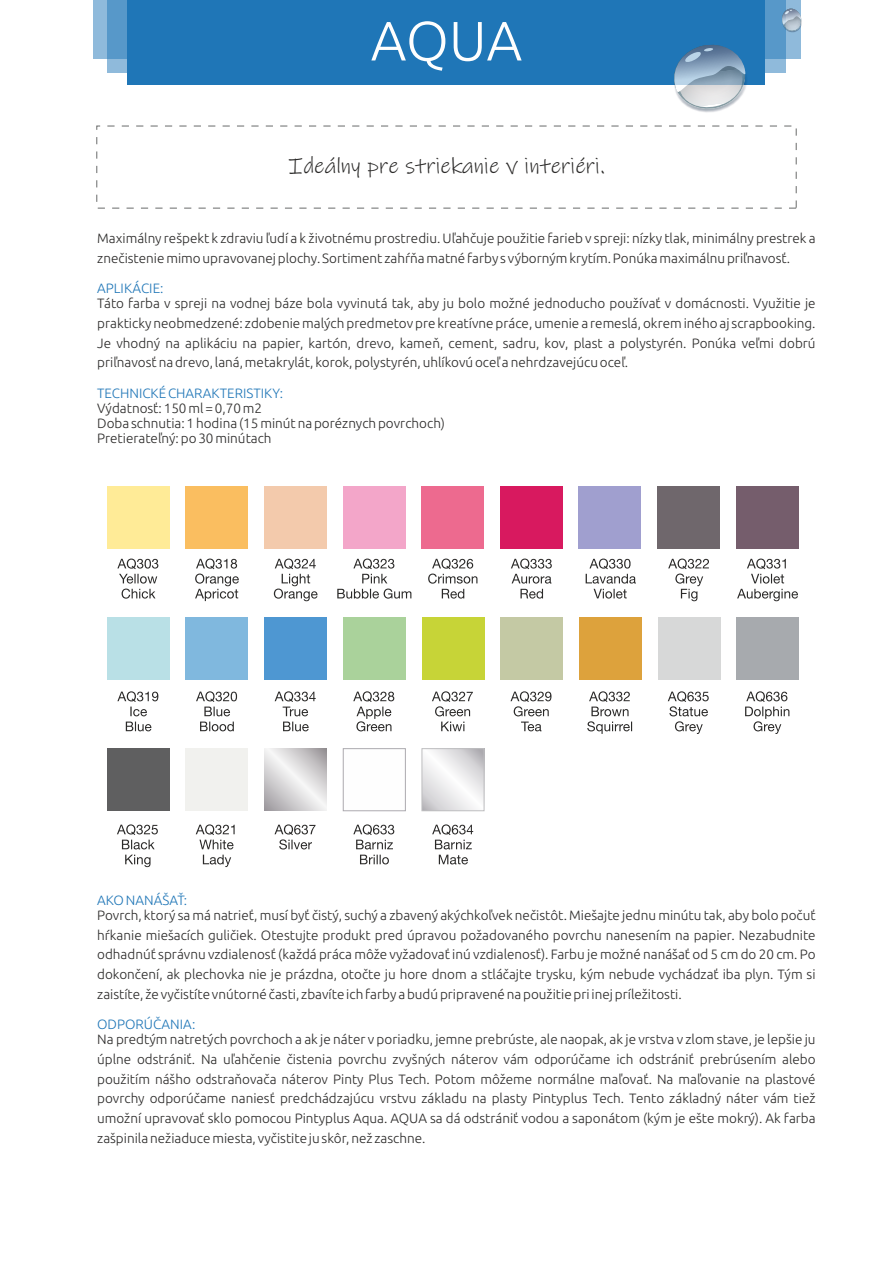
<style>
.page{position:relative;width:893px;height:1263px;background:#fff}
.page>*{position:absolute;margin:0;border:0;box-sizing:border-box;transform-origin:0 0}
.t1{font:300 55.5px "Ubuntu";color:#fefefe}
.t2{font:22.5px "Ink Free";color:#2b2a29}
.t3{font:300 13.5px/19.6px "Ubuntu";color:#2b2a29;text-align:justify}
.t4{font:300 13.5px "Ubuntu";color:#1f76b7}
</style>
<div class="page">
<div style="left:93px;top:0;width:707px;height:59px;background:#8fbadb"></div>
<svg style="left:107px;top:0;width:678px;height:73px;background:#609dcc"></svg>
<div style="left:128px;top:0;width:637px;height:85px;background:#1f76b7"></div>
<svg style="left:117px;top:558px;width:41px;height:41px"></svg>
<div style="left:107px;top:487px;width:62px;height:62px;background:#ffeb97"></div>
<svg style="left:195px;top:558px;width:44px;height:43px"></svg>
<div style="left:186px;top:487px;width:62px;height:62px;background:#fabe60"></div>
<svg style="left:117px;top:691px;width:41px;height:40px"></svg>
<div style="left:107px;top:617px;width:62px;height:62px;background:#b9e0e6"></div>
<svg style="left:432px;top:691px;width:41px;height:40px"></svg>
<div style="left:422px;top:617px;width:62px;height:62px;background:#c7d437"></div>
<svg style="left:353px;top:691px;width:41px;height:40px"></svg>
<div style="left:343px;top:617px;width:62px;height:62px;background:#aad29b"></div>
<svg style="left:510px;top:691px;width:41px;height:40px"></svg>
<div style="left:501px;top:617px;width:62px;height:62px;background:#c4c9a4"></div>
<svg style="left:196px;top:691px;width:41px;height:40px"></svg>
<div style="left:186px;top:617px;width:62px;height:62px;background:#80b8de"></div>
<svg style="left:745px;top:691px;width:44px;height:43px"></svg>
<div style="left:737px;top:617px;width:62px;height:62px;background:#a7aaae"></div>
<svg style="left:668px;top:558px;width:41px;height:43px"></svg>
<div style="left:657px;top:487px;width:63px;height:62px;background:#6f676c"></div>
<svg style="left:337px;top:558px;width:74px;height:41px"></svg>
<div style="left:343px;top:487px;width:62px;height:62px;background:#f3a6c9"></div>
<svg style="left:274px;top:558px;width:44px;height:43px"></svg>
<div style="left:264px;top:487px;width:63px;height:62px;background:#f3caac"></div>
<svg style="left:668px;top:691px;width:41px;height:43px"></svg>
<div style="left:658px;top:617px;width:62px;height:62px;background:#d7d8d8"></div>
<svg style="left:586px;top:558px;width:50px;height:41px"></svg>
<div style="left:579px;top:487px;width:62px;height:62px;background:#a09fcf"></div>
<svg style="left:737px;top:558px;width:61px;height:43px"></svg>
<div style="left:736px;top:487px;width:62px;height:62px;background:#755d6c"></div>
<svg style="left:587px;top:691px;width:45px;height:43px"></svg>
<div style="left:579px;top:617px;width:62px;height:62px;background:#dda23c"></div>
<svg style="left:511px;top:558px;width:41px;height:41px"></svg>
<div style="left:500px;top:487px;width:62px;height:62px;background:#d8195f"></div>
<svg style="left:275px;top:691px;width:41px;height:40px"></svg>
<div style="left:265px;top:617px;width:62px;height:62px;background:#4e97d2"></div>
<svg style="left:428px;top:558px;width:49px;height:41px"></svg>
<div style="left:422px;top:487px;width:62px;height:62px;background:#ed6a8f"></div>
<svg style="left:196px;top:824px;width:39px;height:25px"></svg>
<svg style="left:203px;top:855px;width:28px;height:12px"></svg>
<div style="left:186px;top:749px;width:62px;height:62px;background:#f1f1ee"></div>
<svg style="left:117px;top:824px;width:41px;height:25px"></svg>
<svg style="left:125px;top:855px;width:26px;height:12px"></svg>
<div style="left:107px;top:749px;width:62px;height:62px;background:#5f5f60"></div>
<svg style="left:274px;top:824px;width:41px;height:25px"></svg>
<svg style="left:265px;top:749px;width:62px;height:62px"></svg>
<svg style="left:432px;top:824px;width:41px;height:25px"></svg>
<svg style="left:439px;top:855px;width:29px;height:9px"></svg>
<svg style="left:424px;top:750px;width:58px;height:59px"></svg>
<div style="left:422px;top:748px;width:62px;height:63px;border:1px solid #bebec0"></div>
<svg style="left:353px;top:824px;width:41px;height:25px"></svg>
<svg style="left:360px;top:855px;width:29px;height:9px"></svg>
<div style="left:343px;top:748px;width:63px;height:63px;background:#fefefe;border:1px solid #acaaaf"></div>
<svg style="left:674px;top:44px;width:73px;height:69px"></svg>
<svg style="left:781px;top:9px;width:21px;height:24px"></svg>
<h1 class="t1" style="left:371px;top:17px;width:153px">AQUA</h1>
<h2 class="t2" style="left:288px;top:158px;width:318px">Ideálny pre striekanie v interiéri.</h2>
<p class="t3" style="left:97px;top:229px;width:720px">Maximálny rešpekt k zdraviu ľudí a k životnému prostrediu. Uľahčuje použitie farieb v spreji: nízky tlak, minimálny prestrek a znečistenie mimo upravovanej plochy. Sortiment zahŕňa matné farby s výborným krytím. Ponúka maximálnu priľnavosť.</p>
<p class="t4" style="left:97px;top:283px;width:68px">APLIKÁCIE:</p>
<p class="t3" style="left:97px;top:295px;width:720px">Táto farba v spreji na vodnej báze bola vyvinutá tak, aby ju bolo možné jednoducho používať v domácnosti. Využitie je prakticky neobmedzené: zdobenie malých predmetov pre kreatívne práce, umenie a remeslá, okrem iného aj scrapbooking.<br>Je vhodný na aplikáciu na papier, kartón, drevo, kameň, cement, sadru, kov, plast a polystyrén. Ponúka veľmi dobrú priľnavosť na drevo, laná, metakrylát, korok, polystyrén, uhlíkovú oceľ a nehrdzavejúcu oceľ.</p>
<p class="t4" style="left:97px;top:387px;width:188px">TECHNICKÉ CHARAKTERISTIKY:</p>
<p class="t3" style="left:97px;top:401px;width:349px;line-height:15.1px;text-align:left">Výdatnosť: 150 ml = 0,70 m2<br>Doba schnutia: 1 hodina (15 minút na poréznych povrchoch)<br>Pretierateľný: po 30 minútach</p>
<p class="t4" style="left:97px;top:894px;width:92px">AKO NANÁŠAŤ:</p>
<p class="t3" style="left:97px;top:906px;width:720px">Povrch, ktorý sa má natrieť, musí byť čistý, suchý a zbavený akýchkoľvek nečistôt. Miešajte jednu minútu tak, aby bolo počuť hŕkanie miešacích guličiek. Otestujte produkt pred úpravou požadovaného povrchu nanesením na papier. Nezabudnite odhadnúť správnu vzdialenosť (každá práca môže vyžadovať inú vzdialenosť). Farbu je možné nanášať od 5 cm do 20 cm. Po dokončení, ak plechovka nie je prázdna, otočte ju hore dnom a stláčajte trysku, kým nebude vychádzať iba plyn. Tým si zaistíte, že vyčistíte vnútorné časti, zbavíte ich farby a budú pripravené na použitie pri inej príležitosti.</p>
<p class="t4" style="left:97px;top:1018px;width:100px">ODPORÚČANIA:</p>
<p class="t3" style="left:97px;top:1030px;width:720px">Na predtým natretých povrchoch a ak je náter v poriadku, jemne prebrúste, ale naopak, ak je vrstva v zlom stave, je lepšie ju úplne odstrániť. Na uľahčenie čistenia povrchu zvyšných náterov vám odporúčame ich odstrániť prebrúsením alebo použitím nášho odstraňovača náterov Pinty Plus Tech. Potom môžeme normálne maľovať. Na maľovanie na plastové povrchy odporúčame naniesť predchádzajúcu vrstvu základu na plasty Pintyplus Tech. Tento základný náter vám tiež umožní upravovať sklo pomocou Pintyplus Aqua. AQUA sa dá odstrániť vodou a saponátom (kým je ešte mokrý). Ak farba zašpinila nežiaduce miesta, vyčistite ju skôr, než zaschne.</p>
</div>
